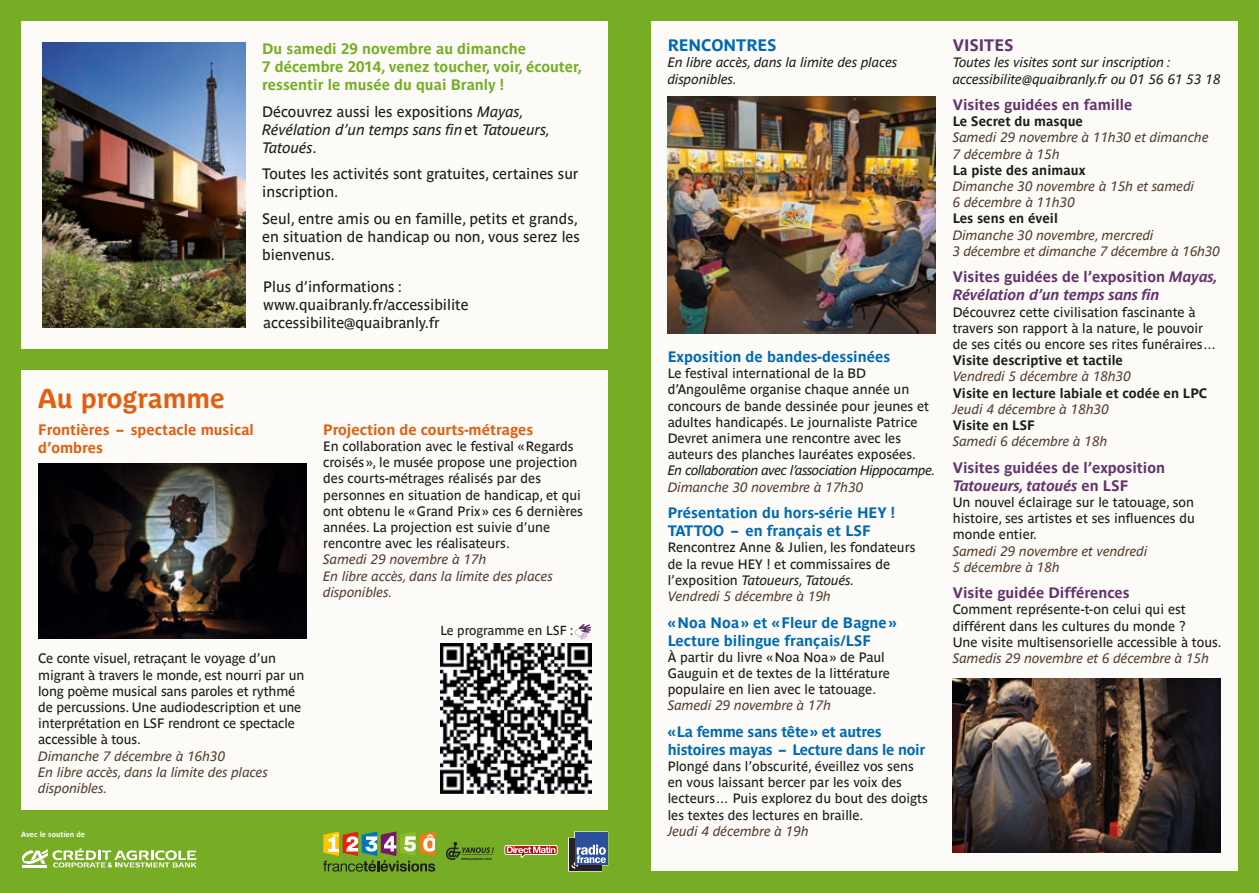
<style>
.page{position:relative;width:1259px;height:893px;background:#76ad25}
.page>*{position:absolute;margin:0;border:0;box-sizing:border-box;transform-origin:0 0}
.t1{font:700 27px "Parisine Plus";color:#e15f11}
.t2{font:700 16.5px "Parisine Plus";color:#0069b4}
.t3{font:700 16.5px "Parisine Plus";color:#63336e}
.t4{font:15px/18px "Parisine";color:#1d1d1b}
.t5{font:700 15px/18px "Parisine";color:#0069b4}
.t6{font:700 15px/18px "Parisine";color:#76ad25}
.t7{font:700 15px/18px "Parisine";color:#63336e}
.t8{font:italic 15px/18px "Parisine";color:#1d1d1b}
.t9{font:700 15px/18px "Parisine";color:#e15f11}
.t10{font:italic 700 15px/18px "Parisine";color:#63336e}
.t11{font:700 15px/18px "Parisine";letter-spacing:-.02em;color:#0069b4}
.t12{font:13.5px/16.2px "Parisine";color:#1d1d1b}
.t13{font:italic 13.5px/16.2px "Parisine";color:#553f30}
.t14{font:italic 13.5px/16.2px "Parisine";color:#1d1d1b}
.t15{font:700 13.5px "Parisine";color:#1d1d1b}
.t16{font:italic 13.5px "Parisine";letter-spacing:-.03em;color:#1d1d1b}
.t17{font:13.05px "Parisine";color:#1d1d1b}
.t18{font:700 7.5px "Parisine";color:#fff}
.t19{font:italic 600 4.2px "Myriad Pro";color:#1d1d1b}
.s1{font-style:normal}
.s2{font-style:italic}
.s3{font-style:italic;color:#553f30}
</style>
<div class="page">
<div style="left:21px;top:370px;width:587px;height:440px;background:#fcfbf8"></div>
<div style="left:651px;top:21px;width:586px;height:849px;background:#fcfbf8"></div>
<div style="left:21px;top:21px;width:587px;height:328px;background:#fcfbf8"></div>
<img style="left:43px;top:43px;width:202px;height:285px">
<svg style="left:22px;top:848px;width:175px;height:20px"></svg>
<svg style="left:446px;top:842px;width:48px;height:18px"></svg>
<svg style="left:505px;top:845px;width:52px;height:13px"></svg>
<svg style="left:568px;top:831px;width:40px;height:41px;background:#5b6f8e"></svg>
<svg style="left:323px;top:831px;width:112px;height:41px"></svg>
<img style="left:38px;top:464px;width:268px;height:174px">
<img style="left:952px;top:678px;width:268px;height:175px">
<img style="left:668px;top:97px;width:267px;height:237px">
<img style="left:440px;top:643px;width:151px;height:151px">
<svg style="left:575px;top:624px;width:16px;height:15px"></svg>
<p class="t6" style="left:262px;top:40px;width:321px">Du samedi 29 novembre au dimanche<br>7 décembre 2014, venez toucher, voir, écouter, ressentir le musée du quai Branly !</p>
<p class="t8" style="left:262px;top:102px;width:290px"><span class="s1">Découvrez aussi les expositions</span> Mayas,<br>Révélation d’un temps sans fin<span class="s1">et</span> Tatoueurs,<br>Tatoués<span class="s1">.</span></p>
<p class="t4" style="left:262px;top:165px;width:318px">Toutes les activités sont gratuites, certaines sur inscription.</p>
<p class="t4" style="left:262px;top:209px;width:319px">Seul, entre amis ou en famille, petits et grands, en situation de handicap ou non, vous serez les bienvenus.</p>
<p class="t4" style="left:263px;top:277px;width:207px">Plus d’informations : www.quaibranly.fr/accessibilite accessibilite@quaibranly.fr</p>
<h1 class="t1" style="left:38px;top:383px;width:188px">AU PROGRAMME</h1>
<p class="t9" style="left:38px;top:420px;width:217px">Frontières – spectacle musical d’ombres</p>
<p class="t9" style="left:323px;top:420px;width:211px">Projection de courts-métrages</p>
<p class="t12" style="left:323px;top:438px;width:261px">En collaboration avec le festival «Regards croisés », le musée propose une projection des courts-métrages réalisés par des personnes en situation de handicap, et qui ont obtenu le «Grand Prix » ces 6 dernières années. La projection est suivie d’une rencontre avec les réalisateurs.</p>
<p class="t13" style="left:323px;top:551px;width:231px">Samedi 29 novembre à 17h<br>En libre accès, dans la limite des places disponibles.</p>
<p class="t17" style="left:440px;top:623px;width:134px">Le programme en LSF :</p>
<p class="t12" style="left:38px;top:650px;width:267px">Ce conte visuel, retraçant le voyage d’un migrant à travers le monde, est nourri par un long poème musical sans paroles et rythmé de percussions. Une audiodescription et une interprétation en LSF rendront ce spectacle accessible à tous.</p>
<p class="t13" style="left:38px;top:748px;width:231px">Dimanche 7 décembre à 16h30<br>En libre accès, dans la limite des places disponibles.</p>
<p class="t18" style="left:21px;top:830px;width:65px">Avec le soutien de</p>
<p class="t19" style="left:461px;top:856px;width:32px">www.yanous.com</p>
<p class="t2" style="left:668px;top:36px;width:108px">RENCONTRES</p>
<p class="t14" style="left:668px;top:54px;width:231px">En libre accès, dans la limite des places disponibles.</p>
<p class="t5" style="left:668px;top:348px;width:224px">Exposition de bandes-dessinées</p>
<p class="t12" style="left:668px;top:365px;width:263px">Le festival international de la BD d’Angoulême organise chaque année un concours de bande dessinée pour jeunes et adultes handicapés. Le journaliste Patrice Devret animera une rencontre avec les auteurs des planches lauréates exposées.</p>
<p class="t16" style="left:668px;top:463px;width:269px">En collaboration avec l’association Hippocampe.</p>
<p class="t13" style="left:668px;top:479px;width:197px">Dimanche 30 novembre à 17h30</p>
<p class="t5" style="left:668px;top:504px;width:229px">Présentation du hors-série HEY !<br>TATTOO – en français et LSF</p>
<p class="t12" style="left:668px;top:539px;width:249px">Rencontrez Anne &amp; Julien, les fondateurs de la revue HEY ! et commissaires de l’exposition <span class="s2">Tatoueurs, Tatoués.<br></span><span class="s3">Vendredi 5 décembre à 19h</span></p>
<p class="t5" style="left:668px;top:613px;width:230px">«Noa Noa» et «Fleur de Bagne»<br>Lecture bilingue français/LSF</p>
<p class="t12" style="left:668px;top:649px;width:224px">À partir du livre «Noa Noa» de Paul<br>Gauguin et de textes de la littérature populaire en lien avec le tatouage.</p>
<p class="t13" style="left:668px;top:697px;width:165px">Samedi 29 novembre à 17h</p>
<p class="t11" style="left:668px;top:722px;width:259px">«La femme sans tête» et autres histoires mayas – Lecture dans le noir</p>
<p class="t12" style="left:668px;top:758px;width:262px">Plongé dans l’obscurité, éveillez vos sens en vous laissant bercer par les voix des lecteurs… Puis explorez du bout des doigts les textes des lectures en braille.</p>
<p class="t13" style="left:668px;top:823px;width:142px">Jeudi 4 décembre à 19h</p>
<p class="t3" style="left:952px;top:36px;width:60px">VISITES</p>
<p class="t14" style="left:952px;top:54px;width:269px">Toutes les visites sont sur inscription : accessibilite@quaibranly.fr ou 01 56 61 53 18</p>
<p class="t7" style="left:952px;top:96px;width:181px">Visites guidées en famille</p>
<p class="t15" style="left:952px;top:114px;width:132px">Le Secret du masque</p>
<p class="t13" style="left:952px;top:130px;width:257px">Samedi 29 novembre à 11h30 et dimanche<br>7 décembre à 15h</p>
<p class="t15" style="left:952px;top:162px;width:134px">La piste des animaux</p>
<p class="t13" style="left:952px;top:178px;width:243px">Dimanche 30 novembre à 15h et samedi<br>6 décembre à 11h30</p>
<p class="t15" style="left:952px;top:211px;width:107px">Les sens en éveil</p>
<p class="t13" style="left:952px;top:227px;width:269px">Dimanche 30 novembre, mercredi<br>3 décembre et dimanche 7 décembre à 16h30</p>
<p class="t10" style="left:952px;top:268px;width:266px"><span class="s1">Visites guidées de l’exposition</span> Mayas,<br>Révélation d’un temps sans fin</p>
<p class="t12" style="left:952px;top:304px;width:265px">Découvrez cette civilisation fascinante à travers son rapport à la nature, le pouvoir de ses cités ou encore ses rites funéraires…</p>
<p class="t15" style="left:952px;top:353px;width:172px">Visite descriptive et tactile</p>
<p class="t13" style="left:952px;top:368px;width:180px">Vendredi 5 décembre à 18h30</p>
<p class="t15" style="left:952px;top:385px;width:256px">Visite en lecture labiale et codée en LPC</p>
<p class="t13" style="left:952px;top:401px;width:158px">Jeudi 4 décembre à 18h30</p>
<p class="t15" style="left:952px;top:417px;width:84px">Visite en LSF</p>
<p class="t13" style="left:952px;top:433px;width:156px">Samedi 6 décembre à 18h</p>
<p class="t7" style="left:952px;top:458px;width:214px">Visites guidées de l’exposition<br><span class="s2">Tatoueurs, tatoués</span> en LSF</p>
<p class="t12" style="left:952px;top:494px;width:244px;text-align:justify">Un nouvel éclairage sur le tatouage, son histoire, ses artistes et ses influences du monde entier.</p>
<p class="t13" style="left:952px;top:543px;width:196px">Samedi 29 novembre et vendredi<br>5 décembre à 18h</p>
<p class="t7" style="left:952px;top:584px;width:178px">Visite guidée Différences</p>
<p class="t12" style="left:952px;top:601px;width:270px">Comment représente-t-on celui qui est différent dans les cultures du monde ?<br>Une visite multisensorielle accessible à tous.</p>
<p class="t13" style="left:952px;top:650px;width:258px">Samedis 29 novembre et 6 décembre à 15h</p>
</div>
